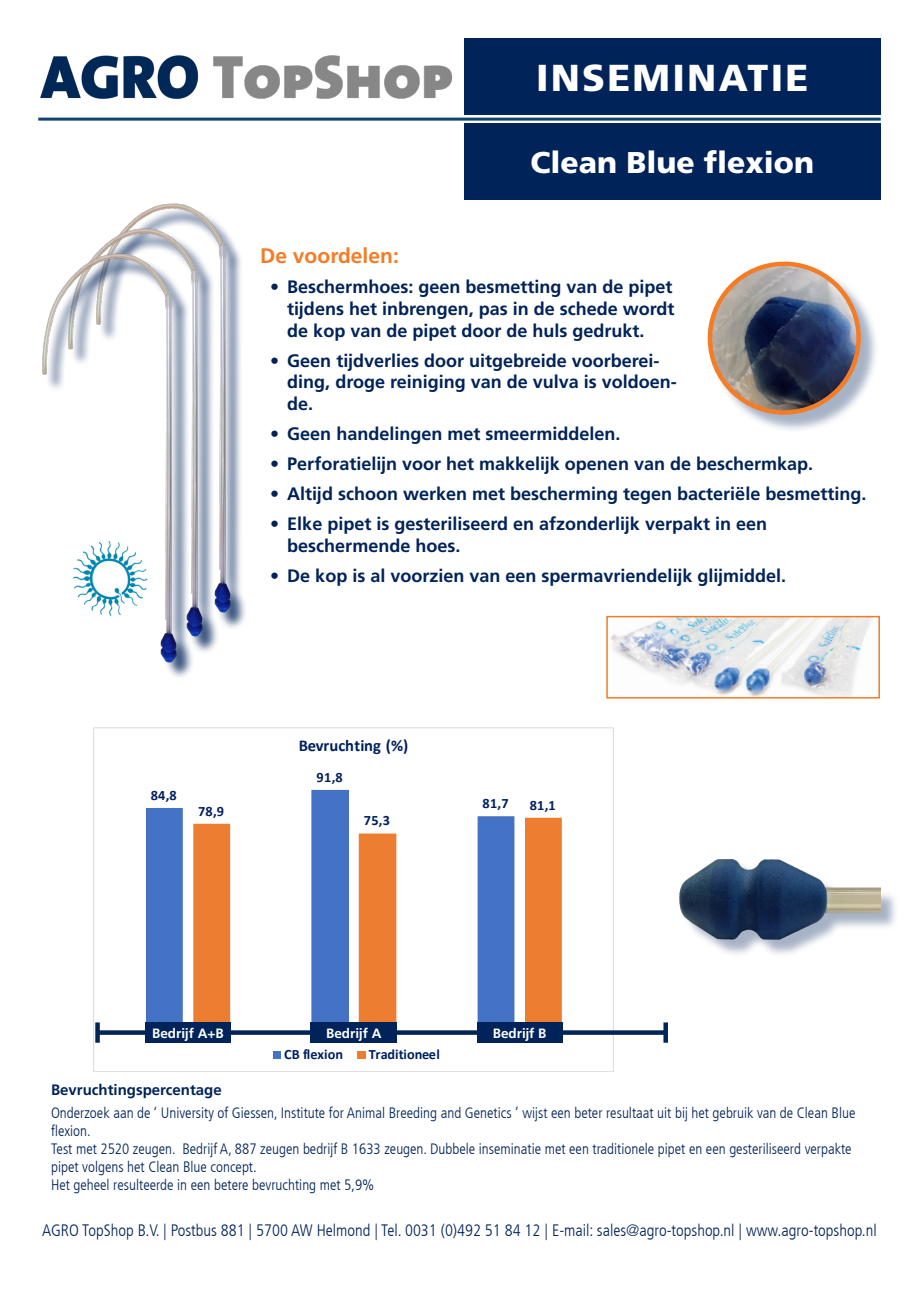
<style>
.page{position:relative;width:919px;height:1289px;background:#fff}
.page>*{position:absolute;margin:0;border:0;box-sizing:border-box;transform-origin:0 0}
.t1{font:900 37.5px "Frutiger LT Com";letter-spacing:.06em;color:#fff}
.t2{font:900 30px "Frutiger LT Com";color:#fff}
.t3{font:700 21px "Frutiger LT Com";color:#f47c25}
.t4{font:700 18px/21.6px "Frutiger LT Com";color:#002359}
.t5{font:300 condensed 16.5px "Frutiger LT Com";color:#002359}
.t6{font:700 16.5px "Calibri";letter-spacing:.005em;color:#002060}
.t7{font:300 condensed 15px/18px "Frutiger LT Com";color:#002359}
.t8{font:700 15px "Frutiger LT Com";color:#002359}
.t9{font:700 14.25px "Calibri";letter-spacing:.015em;color:#002060}
.t10{font:700 14.25px "Calibri";letter-spacing:-.01em;color:#002060}
.t11{font:700 14.25px "Calibri";letter-spacing:-.005em;color:#002060}
.t12{font:700 13.5px "Frutiger LT Com";color:#fff}
</style>
<div class="page">
<div style="left:682px;top:861px;width:217px;height:96px;background:#002359;opacity:.35"></div>
<img style="left:679px;top:859px;width:201px;height:84px">
<svg style="left:146px;top:790px;width:368px;height:232px"></svg>
<svg style="left:193px;top:817px;width:368px;height:213px"></svg>
<div style="left:273px;top:1050px;width:7px;height:8px;background:#4472c4"></div>
<div style="left:357px;top:1050px;width:8px;height:8px;background:#ed7d31"></div>
<hr style="left:38px;top:118px;width:842px;height:3px;background:#0f4372">
<div style="left:463px;top:38px;width:417px;height:77px;background:#002359"></div>
<img style="left:40px;top:55px;width:413px;height:44px">
<div style="left:463px;top:123px;width:417px;height:77px;background:#002359"></div>
<div style="left:99px;top:207px;width:149px;height:423px;background:#002359;opacity:.75"></div>
<img style="left:99px;top:203px;width:136px;height:414px">
<div style="left:71px;top:231px;width:149px;height:423px;background:#002359;opacity:.75"></div>
<img style="left:71px;top:224px;width:136px;height:417px">
<div style="left:46px;top:257px;width:149px;height:423px;background:#002359;opacity:.75"></div>
<img style="left:42px;top:249px;width:140px;height:417px">
<div style="left:710px;top:264px;width:169px;height:169px;background:#002359;opacity:.35"></div>
<img style="left:707px;top:261px;width:165px;height:159px">
<img style="left:71px;top:541px;width:78px;height:76px">
<svg style="left:100px;top:1030px;width:563px;height:4px"></svg>
<div style="left:95px;top:1022px;width:5px;height:20px;background:#002359"></div>
<div style="left:663px;top:1022px;width:5px;height:20px;background:#002359"></div>
<img style="left:610px;top:619px;width:262px;height:76px">
<div style="left:606px;top:616px;width:273px;height:82px;border:2px solid #f47c25"></div>
<div style="left:310px;top:1022px;width:87px;height:20px;background:#002359"></div>
<div style="left:145px;top:1022px;width:85px;height:20px;background:#002359"></div>
<div style="left:477px;top:1022px;width:85px;height:20px;background:#002359"></div>
<p class="t1" style="left:536px;top:55px;width:274px">INSEMINATIE</p>
<p class="t2" style="left:530px;top:144px;width:285px">Clean Blue flexion</p>
<p class="t3" style="left:260px;top:243px;width:140px">De voordelen:</p>
<p class="t4" style="left:287px;top:276px;width:389px;text-align:justify;text-indent:-17px">• Beschermhoes: geen besmetting van de pipet tijdens het inbrengen, pas in de schede wordt de kop van de pipet door de huls gedrukt.</p>
<p class="t4" style="left:287px;top:349px;width:391px;text-indent:-17px">• Geen tijdverlies door uitgebreide voorberei&shy;ding, droge reiniging van de vulva is voldoen&shy;de.</p>
<p class="t4" style="left:270px;top:423px;width:352px">• Geen handelingen met smeermiddelen.</p>
<p class="t4" style="left:270px;top:453px;width:544px">• Perforatielijn voor het makkelijk openen van de beschermkap.</p>
<p class="t4" style="left:270px;top:483px;width:597px">• Altijd schoon werken met bescherming tegen bacteriële besmetting.</p>
<p class="t4" style="left:287px;top:513px;width:481px;text-indent:-17px">• Elke pipet is gesteriliseerd en afzonderlijk verpakt in een beschermende hoes.</p>
<p class="t4" style="left:270px;top:565px;width:517px">• De kop is al voorzien van een spermavriendelijk glijmiddel.</p>
<p class="t6" style="left:298px;top:733px;width:111px">Bevruchting (%)</p>
<p class="t9" style="left:151px;top:785px;width:28px">84,8</p>
<p class="t9" style="left:198px;top:800px;width:28px">78,9</p>
<p class="t9" style="left:316px;top:766px;width:28px">91,8</p>
<p class="t9" style="left:364px;top:810px;width:28px">75,3</p>
<p class="t9" style="left:482px;top:793px;width:28px">81,7</p>
<p class="t9" style="left:529px;top:795px;width:28px">81,1</p>
<p class="t12" style="left:152px;top:1025px;width:73px">Bedrijf A+B</p>
<p class="t12" style="left:326px;top:1025px;width:57px">Bedrijf A</p>
<p class="t12" style="left:492px;top:1025px;width:55px">Bedrijf B</p>
<p class="t11" style="left:284px;top:1043px;width:60px">CB flexion</p>
<p class="t10" style="left:369px;top:1043px;width:73px">Traditioneel</p>
<p class="t8" style="left:51px;top:1081px;width:172px">Bevruchtingspercentage</p>
<p class="t7" style="left:51px;top:1103px;width:805px">Onderzoek aan de ‘ University of Giessen, Institute for Animal Breeding and Genetics ’ wijst een beter resultaat uit bij het gebruik van de Clean Blue flexion.</p>
<p class="t7" style="left:51px;top:1139px;width:802px">Test met 2520 zeugen. Bedrijf A, 887 zeugen bedrijf B 1633 zeugen. Dubbele inseminatie met een traditionele pipet en een gesteriliseerd verpakte pipet volgens het Clean Blue concept.</p>
<p class="t7" style="left:51px;top:1175px;width:325px">Het geheel resulteerde in een betere bevruchting met 5,9%</p>
<p class="t5" style="left:42px;top:1220px;width:835px">AGRO TopShop B.V. | Postbus 881 | 5700 AW Helmond | Tel. 0031 (0)492 51 84 12 | E-mail: sales@agro-topshop.nl | www.agro-topshop.nl</p>
</div>
